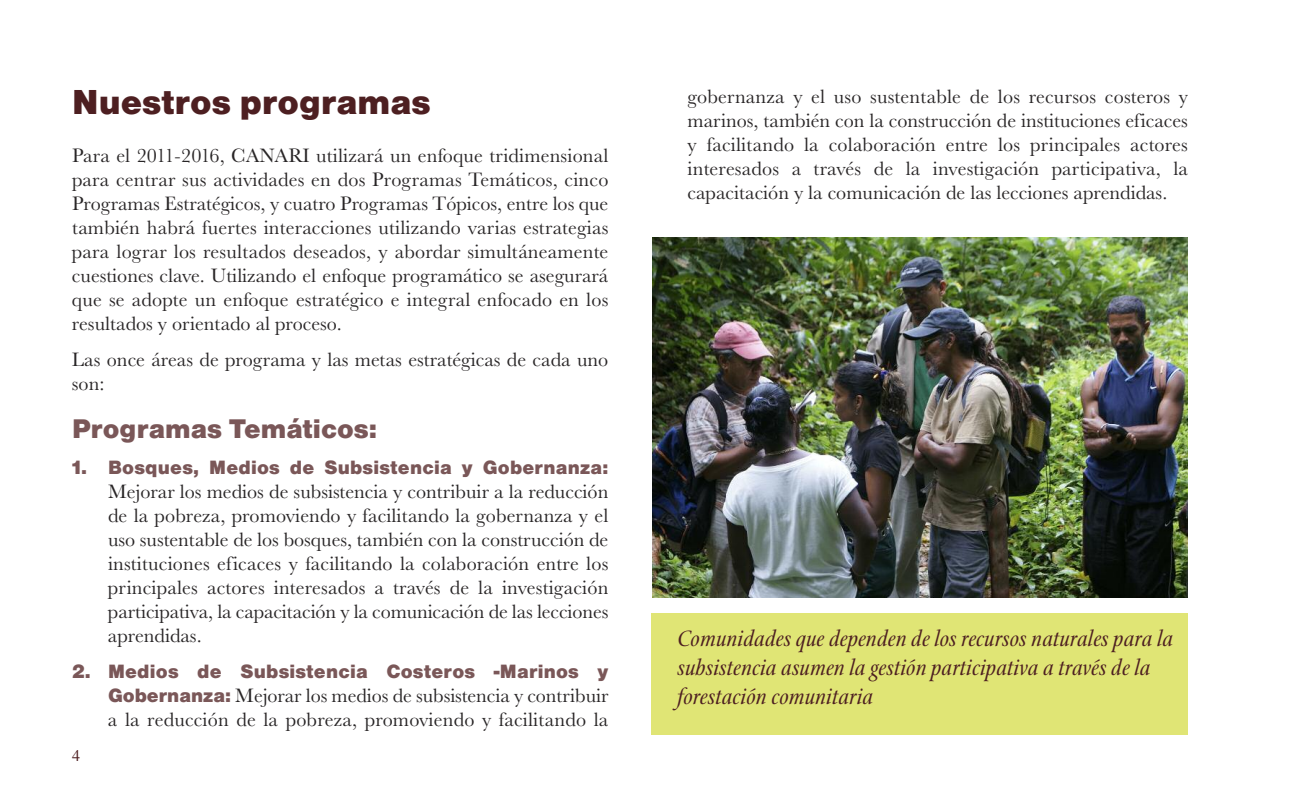
<style>
.page{position:relative;width:1296px;height:792px;background:#fff}
.page>*{position:absolute;margin:0;border:0;box-sizing:border-box;transform-origin:0 0}
.t1{font:36px "Nimbus San D Blac";color:#4d1f21}
.t2{font:28px "Nimbus San D Blac";color:#7a5758}
.t3{font:italic 24px/29px "Stone Print";color:#4d1f21}
.t4{font:20px/24px "URW Basker T";color:#282526;text-align:justify}
.t5{font:20px "Nimbus San D Blac";letter-spacing:.01em;color:#7a5758}
.t6{font:16px "Times";color:#4d1f21}
.s1{font-family:"Nimbus San D Blac";color:#7a5758}
</style>
<div class="page">
<img style="left:652px;top:237px;width:536px;height:361px">
<div style="left:652px;top:613px;width:536px;height:122px;background:#e0e575"></div>
<h1 class="t1" style="left:72px;top:81px;width:360px">Nuestros programas</h1>
<p class="t4" style="left:72px;top:143px;width:538px">Para el 2011-2016, CANARI utilizará un enfoque tridimensional para centrar sus actividades en dos Programas Temáticos, cinco Programas Estratégicos, y cuatro Programas Tópicos, entre los que también habrá fuertes interacciones utilizando varias estrategias para lograr los resultados deseados, y abordar simultáneamente cuestiones clave. Utilizando el enfoque programático se asegurará que se adopte un enfoque estratégico e integral enfocado en los resultados y orientado al proceso.</p>
<p class="t4" style="left:72px;top:347px;width:538px">Las once áreas de programa y las metas estratégicas de cada uno son:</p>
<h2 class="t2" style="left:72px;top:412px;width:307px">Programas Temáticos:</h2>
<p class="t5" style="left:72px;top:455px;width:538px">1. Bosques, Medios de Subsistencia y Gobernanza:</p>
<p class="t4" style="left:108px;top:479px;width:502px">Mejorar los medios de subsistencia y contribuir a la reducción de la pobreza, promoviendo y facilitando la gobernanza y el uso sustentable de los bosques, también con la construcción de instituciones eficaces y facilitando la colaboración entre los principales actores interesados a través de la investigación participativa, la capacitación y la comunicación de las lecciones aprendidas.</p>
<p class="t5" style="left:72px;top:659px;width:538px">2. Medios de Subsistencia Costeros -Marinos y</p>
<p class="t4" style="left:108px;top:683px;width:502px"><span class="s1">Gobernanza:</span> Mejorar los medios de subsistencia y contribuir a la reducción de la pobreza, promoviendo y facilitando la</p>
<p class="t6" style="left:72px;top:749px;width:9px">4</p>
<p class="t4" style="left:688px;top:84px;width:502px">gobernanza y el uso sustentable de los recursos costeros y marinos, también con la construcción de instituciones eficaces y facilitando la colaboración entre los principales actores interesados a través de la investigación participativa, la capacitación y la comunicación de las lecciones aprendidas.</p>
<p class="t3" style="left:678px;top:623px;width:497px">Comunidades que dependen de los recursos naturales para la subsistencia asumen la gestión participativa a través de la forestación comunitaria</p>
</div>
